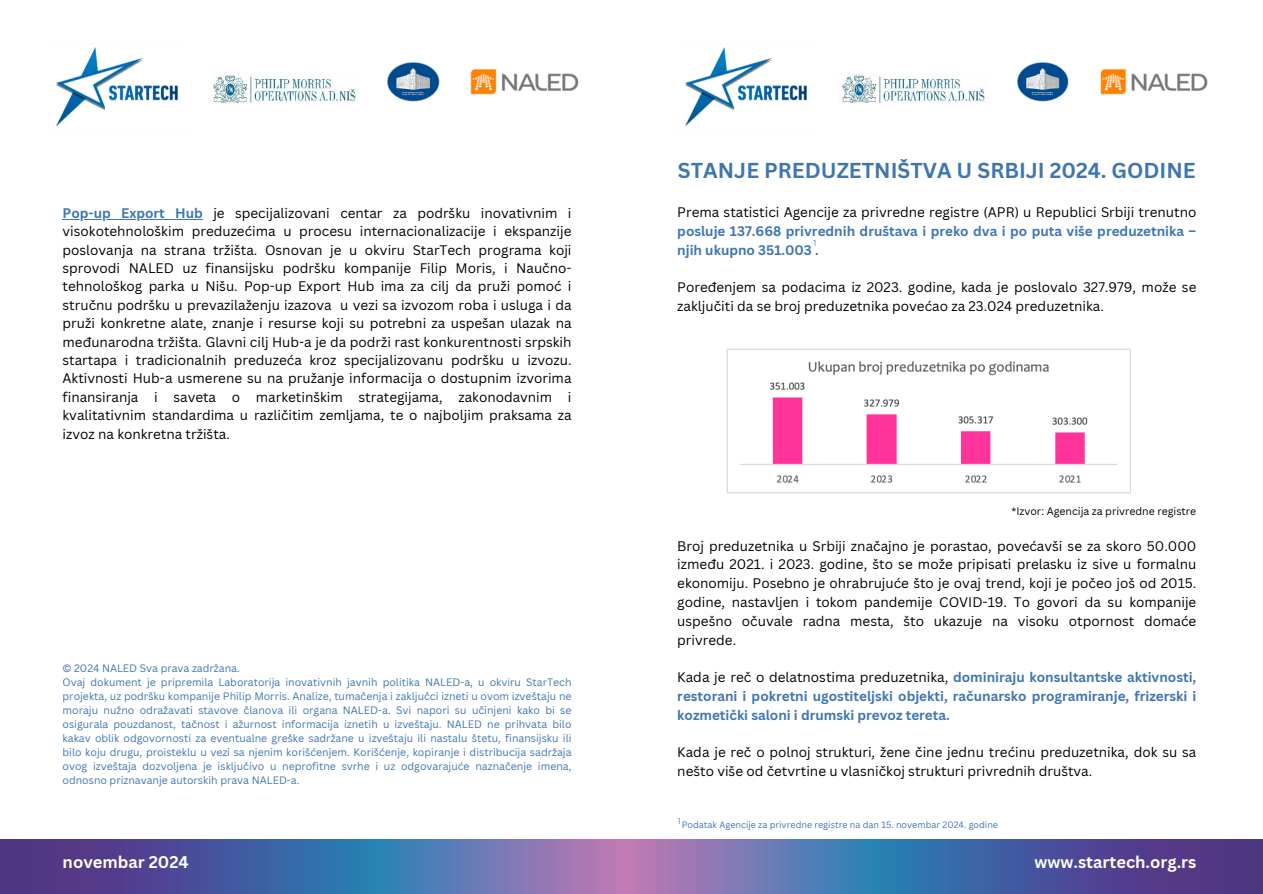
<style>
.page{position:relative;width:1263px;height:894px;background:#fff}
.page>*{position:absolute;margin:0;border:0;box-sizing:border-box;transform-origin:0 0}
.t1{font:700 21px "Canva Sans";color:#4076b0}
.t2{font:700 16.5px "Canva Sans";color:#fff}
.t3{font:13.5px/18.5px "Canva Sans";color:#000}
.t4{font:700 13.5px/18.8px "Canva Sans";color:#4076b0;text-align:justify}
.t5{font:10.5px/14px "Canva Sans";color:#4076b0}
.t6{font:10.5px "Canva Sans";color:#000}
.t7{font:9px "Canva Sans";color:#4076b0}
.t8{font:9px "Antic";color:#4076b0}
.s1{font-weight:700;color:#4076b0}
.s2{font-weight:400;color:#000}
</style>
<div class="page">
<img style="left:470px;top:69px;width:109px;height:26px">
<img style="left:388px;top:62px;width:52px;height:40px">
<img style="left:213px;top:75px;width:144px;height:27px">
<img style="left:56px;top:47px;width:122px;height:80px">
<img style="left:1100px;top:69px;width:108px;height:26px">
<img style="left:1017px;top:62px;width:52px;height:40px">
<img style="left:842px;top:75px;width:144px;height:27px">
<img style="left:685px;top:47px;width:122px;height:80px">
<img style="left:627px;top:839px;width:636px;height:54px">
<img style="left:0;top:839px;width:627px;height:54px">
<img style="left:726px;top:348px;width:404px;height:146px">
<hr style="left:63px;top:219px;width:140px;height:1px;background:#4076b0">
<p class="t3" style="left:63px;top:203px;width:510px;text-align:justify"><span class="s1">Pop-up Export Hub</span> je specijalizovani centar za podršku inovativnim i visokotehnološkim preduzećima u procesu internacionalizacije i ekspanzije poslovanja na strana tržišta. Osnovan je u okviru StarTech programa koji sprovodi NALED uz finansijsku podršku kompanije Filip Moris, i Naučno&shy;tehnološkog parka u Nišu. Pop-up Export Hub ima za cilj da pruži pomoć i stručnu podršku u prevazilaženju izazova u vezi sa izvozom roba i usluga i da pruži konkretne alate, znanje i resurse koji su potrebni za uspešan ulazak na međunarodna tržišta. Glavni cilj Hub-a je da podrži rast konkurentnosti srpskih startapa i tradicionalnih preduzeća kroz specijalizovanu podršku u izvozu.<br>Aktivnosti Hub-a usmerene su na pružanje informacija o dostupnim izvorima finansiranja i saveta o marketinškim strategijama, zakonodavnim i kvalitativnim standardima u različitim zemljama, te o najboljim praksama za izvoz na konkretna tržišta.</p>
<h2 class="t5" style="left:63px;top:661px;width:510px">© 2024 NALED Sva prava zadržana.<br>Ovaj dokument je pripremila Laboratorija inovativnih javnih politika NALED-a, u okviru StarTech projekta, uz podršku kompanije Philip Morris. Analize, tumačenja i zaključci izneti u ovom izveštaju ne moraju nužno odražavati stavove članova ili organa NALED-a. Svi napori su učinjeni kako bi se osigurala pouzdanost, tačnost i ažurnost informacija iznetih u izveštaju. NALED ne prihvata bilo kakav oblik odgovornosti za eventualne greške sadržane u izveštaju ili nastalu štetu, finansijsku ili bilo koju drugu, proisteklu u vezi sa njenim korišćenjem. Korišćenje, kopiranje i distribucija sadržaja ovog izveštaja dozvoljena je isključivo u neprofitne svrhe i uz odgovarajuće naznačenje imena, odnosno priznavanje autorskih prava NALED-a.</h2>
<h1 class="t2" style="left:63px;top:849px;width:128px">novembar 2024</h1>
<h3 class="t1" style="left:678px;top:155px;width:519px">STANJE PREDUZETNIŠTVA U SRBIJI 2024. GODINE</h3>
<h3 class="t4" style="left:677px;top:203px;width:521px"><span class="s2">Prema statistici Agencije za privredne registre (APR) u Republici Srbiji trenutno </span>posluje 137.668 privrednih društava i preko dva i po puta više preduzetnika – njih ukupno 351.003 .</h3>
<h4 class="t3" style="left:677px;top:278px;width:521px">Poređenjem sa podacima iz 2023. godine, kada je poslovalo 327.979, može se zaključiti da se broj preduzetnika povećao za 23.024 preduzetnika.</h4>
<p class="t8" style="left:813px;top:237px;width:6px">1</p>
<h3 class="t6" style="left:1011px;top:503px;width:186px">*Izvor: Agencija za privredne registre</h3>
<h3 class="t3" style="left:677px;top:536px;width:521px;text-align:justify">Broj preduzetnika u Srbiji značajno je porastao, povećavši se za skoro 50.000 između 2021. i 2023. godine, što se može pripisati prelasku iz sive u formalnu ekonomiju. Posebno je ohrabrujuće što je ovaj trend, koji je počeo još od 2015. godine, nastavljen i tokom pandemije COVID-19. To govori da su kompanije uspešno očuvale radna mesta, što ukazuje na visoku otpornost domaće privrede.</h3>
<h3 class="t4" style="left:677px;top:667px;width:521px"><span class="s2">Kada je reč o delatnostima preduzetnika,</span> dominiraju konsultantske aktivnosti, restorani i pokretni ugostiteljski objekti, računarsko programiranje, frizerski i kozmetički saloni i drumski prevoz tereta.</h3>
<p class="t3" style="left:677px;top:742px;width:521px">Kada je reč o polnoj strukturi, žene čine jednu trećinu preduzetnika, dok su sa nešto više od četvrtine u vlasničkoj strukturi privrednih društva.</p>
<h2 class="t8" style="left:677px;top:815px;width:6px">1</h2>
<p class="t7" style="left:682px;top:817px;width:318px">Podatak Agencije za privredne registre na dan 15. novembar 2024. godine</p>
<p class="t2" style="left:1034px;top:849px;width:163px">www.startech.org.rs</p>
</div>
